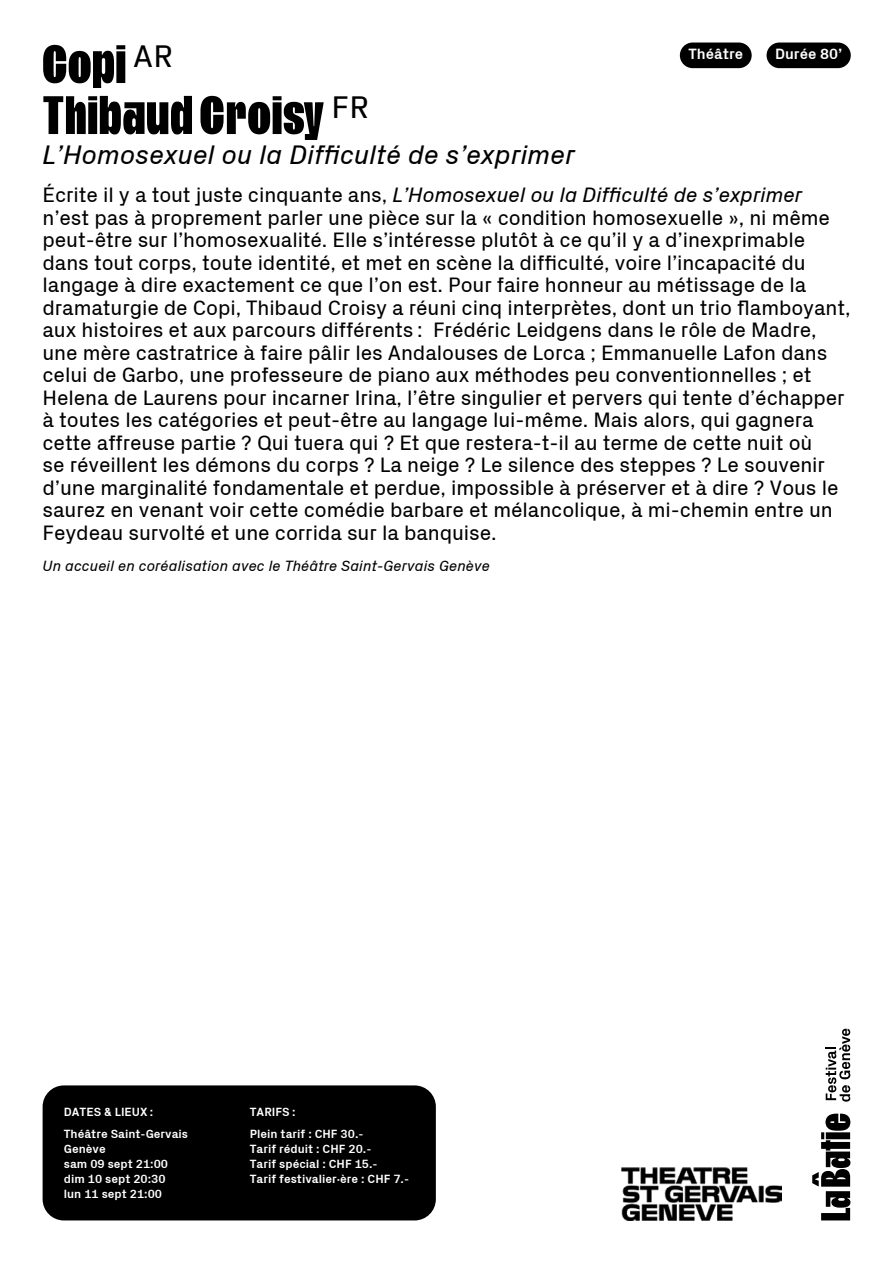
<style>
.page{position:relative;width:893px;height:1263px;background:#fff}
.page>*{position:absolute;margin:0;border:0;box-sizing:border-box;transform-origin:0 0}
.t1{font:54px/51px "Git Sans";letter-spacing:.02em;color:#000}
.t2{font:italic 27px "Px Grotesk";color:#000}
.t3{font:21px/22.5px "Px Grotesk";letter-spacing:-.005em;color:#000}
.t4{font:italic 15px "Px Grotesk";color:#000}
.t5{font:700 15px "Px Grotesk";color:#fff}
.t6{font:700 12px/15px "Px Grotesk";color:#fff}
.s1{font-style:italic}
</style>
<div class="page">
<svg style="left:812px;top:1114px;width:39px;height:106px"></svg>
<svg style="left:826px;top:1029px;width:24px;height:73px"></svg>
<div style="left:680px;top:43px;width:72px;height:25px;background:#000;border-radius:13px"></div>
<div style="left:766px;top:43px;width:85px;height:25px;background:#000;border-radius:13px"></div>
<div style="left:43px;top:1085px;width:393px;height:135px;background:#000;border-radius:21px"></div>
<img style="left:622px;top:1167px;width:159px;height:53px">
<h1 class="t1" style="left:43px;top:39px;width:328px">Copi <sup>AR<br></sup>Thibaud Croisy <sup>FR</sup></h1>
<p class="t2" style="left:43px;top:140px;width:534px">L’Homosexuel ou la Difficulté de s’exprimer</p>
<p class="t3" style="left:43px;top:183px;width:810px">Écrite il y a tout juste cinquante ans, <span class="s1">L’Homosexuel ou la Difficulté de s’exprimer </span>n’est pas à proprement parler une pièce sur la « condition homosexuelle », ni même peut-être sur l’homosexualité. Elle s’intéresse plutôt à ce qu’il y a d’inexprimable dans tout corps, toute identité, et met en scène la difficulté, voire l’incapacité du langage à dire exactement ce que l’on est. Pour faire honneur au métissage de la dramaturgie de Copi, Thibaud Croisy a réuni cinq interprètes, dont un trio flamboyant, aux histoires et aux parcours différents : Frédéric Leidgens dans le rôle de Madre, une mère castratrice à faire pâlir les Andalouses de Lorca ; Emmanuelle Lafon dans celui de Garbo, une professeure de piano aux méthodes peu conventionnelles ; et Helena de Laurens pour incarner Irina, l’être singulier et pervers qui tente d’échapper à toutes les catégories et peut-être au langage lui-même. Mais alors, qui gagnera cette affreuse partie ? Qui tuera qui ? Et que restera-t-il au terme de cette nuit où<br>se réveillent les démons du corps ? La neige ? Le silence des steppes ? Le souvenir d’une marginalité fondamentale et perdue, impossible à préserver et à dire ? Vous le saurez en venant voir cette comédie barbare et mélancolique, à mi-chemin entre un Feydeau survolté et une corrida sur la banquise.</p>
<p class="t4" style="left:43px;top:557px;width:449px">Un accueil en coréalisation avec le Théâtre Saint-Gervais Genève</p>
<p class="t5" style="left:688px;top:45px;width:56px">Théâtre</p>
<p class="t5" style="left:775px;top:45px;width:69px">Durée 80’</p>
<p class="t6" style="left:64px;top:1101px;width:126px;line-height:21.5px">DATES &amp; LIEUX :<br>Théâtre Saint-Gervais</p>
<p class="t6" style="left:64px;top:1141px;width:106px">Genève<br>sam 09 sept 21:00 dim 10 sept 20:30 lun 11 sept 21:00</p>
<p class="t6" style="left:250px;top:1101px;width:115px;line-height:21.5px">TARIFS :<br>Plein tarif : CHF 30.-</p>
<p class="t6" style="left:250px;top:1141px;width:161px">Tarif réduit : CHF 20.-<br>Tarif spécial : CHF 15.-<br>Tarif festivalier·ère : CHF 7.-</p>
</div>
